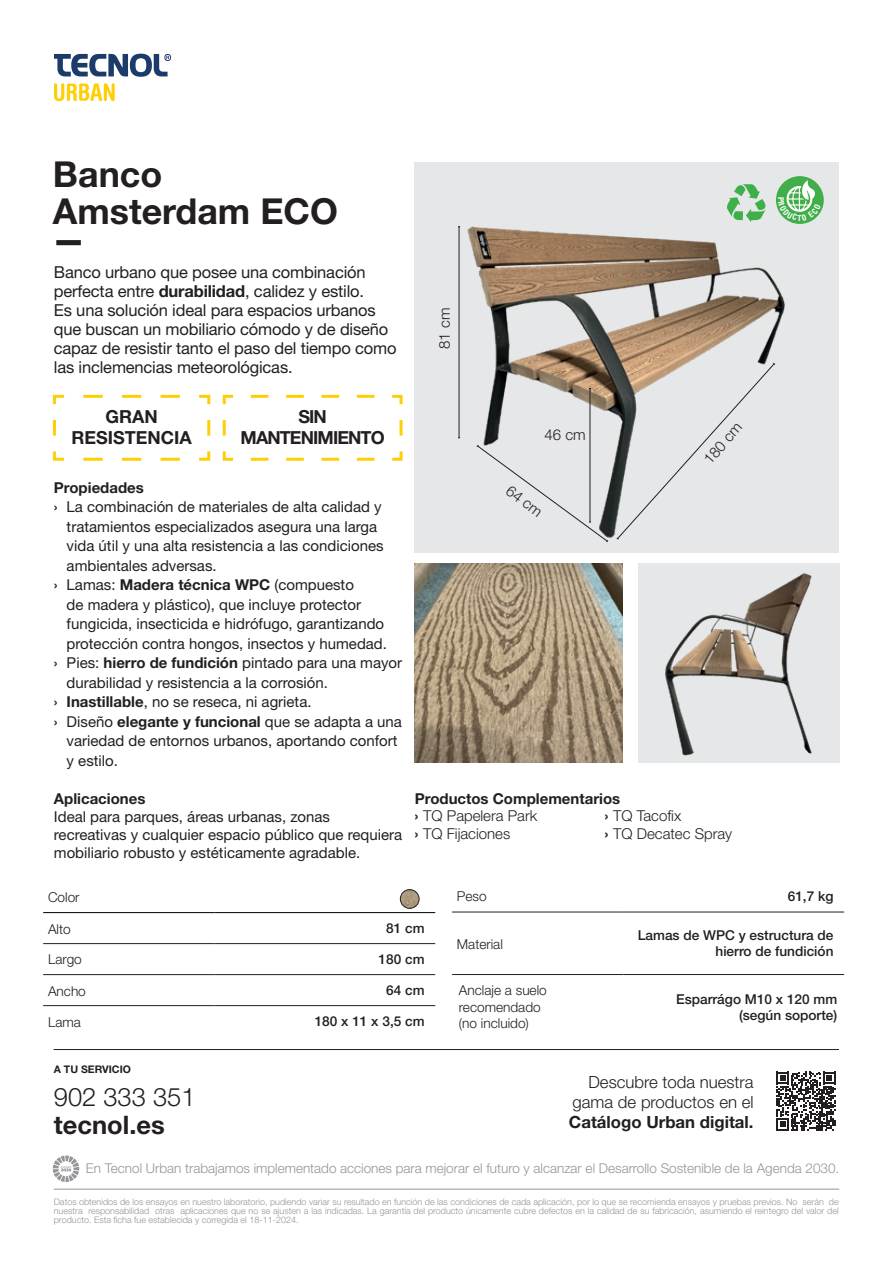
<style>
.page{position:relative;width:893px;height:1263px;background:#fff}
.page>*{position:absolute;margin:0;border:0;box-sizing:border-box;transform-origin:0 0}
.t1{font:700 35.85px/37.5px "Helvetica Neue";color:#231f20}
.t2{font:300 25.5px "Helvetica Neue";color:#231f20}
.t3{font:700 25.5px "Helvetica Neue";color:#231f20}
.t4{font:700 18px/21.6px "Helvetica Neue";letter-spacing:-.05em;color:#231f20;text-align:center}
.t5{font:700 18px/21.6px "Helvetica Neue";color:#231f20;text-align:center}
.t6{font:300 16.8px/20.1px "Helvetica Neue";color:#231f20;text-align:right}
.t7{font:700 16.8px "Helvetica Neue";color:#231f20}
.t8{font:16.5px/19.2px "Helvetica Neue";letter-spacing:-.01em;color:#231f20}
.t9{font:15px/18px "Helvetica Neue";color:#231f20}
.t10{font:700 15px/17.4px "Helvetica Neue";color:#231f20}
.t11{font:300 15px/18px "Helvetica Neue";color:#231f20}
.t12{font:500 13.65px/16.5px "Helvetica Neue LT Pro";color:#231f20;text-align:right}
.t13{font:300 13.65px/16.4px "Helvetica Neue LT Pro";color:#231f20}
.t14{font:300 13.65px "Helvetica Neue";color:#231f20}
.t15{font:300 13.5px "Helvetica Neue";color:#939598}
.t16{font:700 10.5px "Helvetica Neue LT Pro";color:#231f20}
.t17{font:300 9px/9px "Helvetica Neue";color:#939598;text-align:justify}
.s1{font-weight:700}
.s2{font-weight:500}
.s3{font-weight:300}
</style>
<div class="page">
<div style="left:56px;top:240px;width:25px;height:5px;background:#231f20"></div>
<img style="left:415px;top:564px;width:208px;height:199px">
<img style="left:638px;top:564px;width:197px;height:199px">
<div style="left:415px;top:162px;width:424px;height:390px;background:#e6e7e9"></div>
<img style="left:458px;top:176px;width:351px;height:362px">
<svg style="left:776px;top:1071px;width:59px;height:60px"></svg>
<svg style="left:53px;top:1155px;width:26px;height:27px"></svg>
<hr style="left:54px;top:1189px;width:785px;height:1px;background:#939598">
<hr style="left:54px;top:1049px;width:785px;height:1px;background:#231f20">
<svg style="left:616px;top:362px;width:160px;height:178px"></svg>
<hr style="left:459px;top:227px;width:1px;height:211px;background:#231f20">
<svg style="left:52px;top:394px;width:159px;height:67px"></svg>
<svg style="left:222px;top:394px;width:181px;height:67px"></svg>
<hr style="left:43px;top:943px;width:172px;height:1px;background:#231f20">
<hr style="left:215px;top:943px;width:220px;height:1px;background:#231f20">
<hr style="left:43px;top:912px;width:172px;height:1px;background:#000">
<hr style="left:215px;top:912px;width:220px;height:1px;background:#000">
<hr style="left:43px;top:974px;width:172px;height:1px;background:#231f20">
<hr style="left:215px;top:974px;width:220px;height:1px;background:#231f20">
<hr style="left:43px;top:1005px;width:172px;height:1px;background:#231f20">
<hr style="left:215px;top:1005px;width:220px;height:1px;background:#231f20">
<hr style="left:452px;top:974px;width:171px;height:1px;background:#231f20">
<hr style="left:623px;top:974px;width:221px;height:1px;background:#231f20">
<hr style="left:452px;top:912px;width:171px;height:1px;background:#231f20">
<hr style="left:623px;top:912px;width:221px;height:1px;background:#231f20">
<div style="left:776px;top:176px;width:48px;height:48px;background:#40ae49;border-radius:50%"></div>
<svg style="left:727px;top:184px;width:39px;height:38px"></svg>
<img style="left:400px;top:889px;width:19px;height:19px;border-radius:9px">
<div style="left:400px;top:889px;width:19px;height:19px;border:1px solid #231f20;border-radius:50%"></div>
<hr style="left:590px;top:388px;width:1px;height:134px;background:#231f20">
<svg style="left:476px;top:444px;width:133px;height:99px"></svg>
<svg style="left:54px;top:54px;width:117px;height:23px"></svg>
<svg style="left:54px;top:83px;width:61px;height:18px"></svg>
<svg style="left:778px;top:180px;width:43px;height:41px"></svg>
<h1 class="t1" style="left:53px;top:154px;width:287px">Banco<br>Amsterdam ECO</h1>
<p class="t8" style="left:54px;top:262px;width:344px">Banco urbano que posee una combinación perfecta entre <span class="s1">durabilidad</span>, calidez y estilo.<br>Es una solución ideal para espacios urbanos que buscan un mobiliario cómodo y de diseño capaz de resistir tanto el paso del tiempo como las inclemencias meteorológicas.</p>
<p class="t5" style="left:71px;top:405px;width:122px">GRAN<br>RESISTENCIA</p>
<p class="t4" style="left:241px;top:405px;width:146px">SIN<br>MANTENIMIENTO</p>
<p class="t10" style="left:54px;top:478px;width:91px">Propiedades</p>
<p class="t9" style="left:54px;top:498px;width:329px"><span class="s2">›</span> La combinación de materiales de alta calidad y</p>
<p class="t9" style="left:67px;top:517px;width:312px">tratamientos especializados asegura una larga</p>
<p class="t9" style="left:67px;top:537px;width:318px">vida útil y una alta resistencia a las condiciones</p>
<p class="t9" style="left:67px;top:556px;width:152px">ambientales adversas.</p>
<p class="t9" style="left:54px;top:576px;width:302px"><span class="s2">›</span> Lamas: <span class="s1">Madera técnica WPC</span> (compuesto</p>
<p class="t9" style="left:67px;top:595px;width:296px">de madera y plástico), que incluye protector</p>
<p class="t9" style="left:67px;top:615px;width:319px">fungicida, insecticida e hidrófugo, garantizando</p>
<p class="t9" style="left:67px;top:634px;width:322px">protección contra hongos, insectos y humedad.</p>
<p class="t9" style="left:54px;top:654px;width:350px"><span class="s2">›</span> Pies: <span class="s1">hierro de fundición</span> pintado para una mayor</p>
<p class="t9" style="left:67px;top:673px;width:263px">durabilidad y resistencia a la corrosión.</p>
<p class="t9" style="left:54px;top:693px;width:259px"><span class="s2">›</span> <span class="s1">Inastillable</span>, no se reseca, ni agrieta.</p>
<p class="t9" style="left:54px;top:712px;width:350px"><span class="s2">›</span> Diseño <span class="s1">elegante y funcional</span> que se adapta a una</p>
<p class="t9" style="left:67px;top:732px;width:332px">variedad de entornos urbanos, aportando confort</p>
<p class="t9" style="left:67px;top:751px;width:53px">y estilo.</p>
<p class="t10" style="left:54px;top:790px;width:93px">Aplicaciones</p>
<p class="t9" style="left:54px;top:807px;width:350px">Ideal para parques, áreas urbanas, zonas recreativas y cualquier espacio público que requiera mobiliario robusto y estéticamente agradable.</p>
<p class="t11" style="left:435px;top:349px;width:43px;rotate:-90deg">81 cm</p>
<p class="t11" style="left:545px;top:426px;width:43px">46 cm</p>
<p class="t11" style="left:514px;top:481px;width:43px;rotate:38deg">64 cm</p>
<p class="t11" style="left:699px;top:455px;width:51px;rotate:-49deg">180 cm</p>
<p class="t10" style="left:415px;top:790px;width:207px">Productos Complementarios › <span class="s3">TQ Papelera Park<br></span>› <span class="s3">TQ Fijaciones</span></p>
<p class="t11" style="left:605px;top:807px;width:129px"><span class="s1">›</span> TQ Tacofix<br><span class="s1">›</span> TQ Decatec Spray</p>
<p class="t14" style="left:48px;top:889px;width:33px">Color</p>
<p class="t14" style="left:48px;top:921px;width:24px">Alto</p>
<p class="t12" style="left:386px;top:920px;width:40px">81 cm</p>
<p class="t14" style="left:48px;top:951px;width:35px">Largo</p>
<p class="t12" style="left:379px;top:951px;width:47px">180 cm</p>
<p class="t14" style="left:48px;top:983px;width:39px">Ancho</p>
<p class="t12" style="left:386px;top:982px;width:40px">64 cm</p>
<p class="t14" style="left:48px;top:1014px;width:34px">Lama</p>
<p class="t12" style="left:315px;top:1013px;width:111px">180 x 11 x 3,5 cm</p>
<p class="t14" style="left:457px;top:888px;width:31px">Peso</p>
<p class="t12" style="left:788px;top:888px;width:47px">61,7 kg</p>
<p class="t14" style="left:457px;top:935px;width:47px">Material</p>
<p class="t12" style="left:638px;top:927px;width:197px">Lamas de WPC y estructura de hierro de fundición</p>
<p class="t13" style="left:459px;top:982px;width:89px">Anclaje a suelo recomendado (no incluido)</p>
<p class="t12" style="left:676px;top:990px;width:163px">Esparrágo M10 x 120 mm (según soporte)</p>
<p class="t16" style="left:54px;top:1062px;width:79px">A TU SERVICIO</p>
<h2 class="t2" style="left:54px;top:1081px;width:143px">902 333 351</h2>
<h2 class="t3" style="left:54px;top:1109px;width:112px">tecnol.es</h2>
<p class="t6" style="left:573px;top:1071px;width:182px">Descubre toda nuestra gama de productos en el</p>
<p class="t7" style="left:569px;top:1112px;width:186px">Catálogo Urban digital.</p>
<p class="t15" style="left:86px;top:1160px;width:755px">En Tecnol Urban trabajamos implementado acciones para mejorar el futuro y alcanzar el Desarrollo Sostenible de la Agenda 2030.</p>
<p class="t17" style="left:54px;top:1197px;width:786px">Datos obtenidos de los ensayos en nuestro laboratorio, pudiendo variar su resultado en función de las condiciones de cada aplicación, por lo que se recomienda ensayos y pruebas previos. No serán de nuestra responsabilidad otras aplicaciones que no se ajusten a las indicadas. La garantía del producto únicamente cubre defectos en la calidad de su fabricación, asumiendo el reintegro del valor del producto. Esta ficha fue establecida y corregida el 18-11-2024.</p>
</div>
